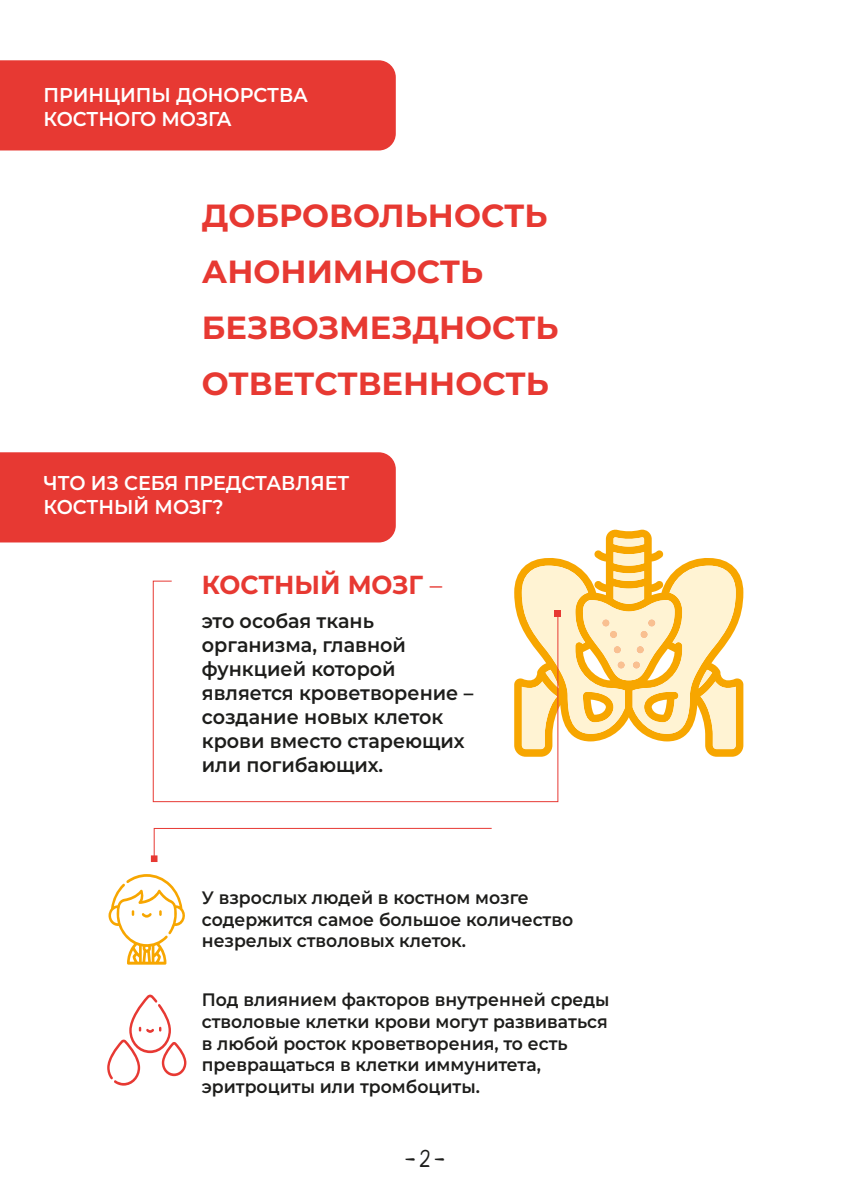
<style>
.page{position:relative;width:843px;height:1193px;background:#fff}
.page>*{position:absolute;margin:0;border:0;box-sizing:border-box;transform-origin:0 0}
.t1{font:700 32px/56px "Montserrat";color:#e73932}
.t2{font:700 26px "Montserrat";color:#e73932;scale:.96 1}
.t3{font:24px "Neucha";color:#1d1d1b}
.t4{font:600 20px/24px "Montserrat";color:#1d1d1b;scale:.96 1}
.t5{font:600 20px/24px "Montserrat";color:#fff;scale:.96 1}
.t6{font:600 18px/21.6px "Montserrat";color:#1d1d1b;scale:.96 1}
.s1{font-weight:400}
</style>
<div class="page">
<svg style="left:516px;top:529px;width:227px;height:227px"></svg>
<svg style="left:522px;top:552px;width:214px;height:197px"></svg>
<svg style="left:613px;top:537px;width:31px;height:9px"></svg>
<div style="left:0;top:452px;width:396px;height:90px;background:#e73933"></div>
<svg style="left:152px;top:580px;width:407px;height:222px"></svg>
<div style="left:554px;top:610px;width:7px;height:6px;background:#e73933"></div>
<svg style="left:151px;top:827px;width:341px;height:34px"></svg>
<svg style="left:107px;top:994px;width:79px;height:91px"></svg>
<svg style="left:108px;top:874px;width:77px;height:90px"></svg>
<div style="left:0;top:60px;width:396px;height:90px;background:#e73933"></div>
<p class="t5" style="left:43px;top:83px;width:277px">ПРИНЦИПЫ ДОНОРСТВА<br>КОСТНОГО МОЗГА</p>
<h1 class="t1" style="left:202px;top:186px;width:358px">ДОБРОВОЛЬНОСТЬ<br>АНОНИМНОСТЬ<br>БЕЗВОЗМЕЗДНОСТЬ<br>ОТВЕТСТВЕННОСТЬ</h1>
<p class="t5" style="left:43px;top:470px;width:320px">ЧТО ИЗ СЕБЯ ПРЕДСТАВЛЯЕТ<br>КОСТНЫЙ МОЗГ?</p>
<h2 class="t2" style="left:202px;top:567px;width:252px">КОСТНЫЙ МОЗГ <span class="s1">–</span></h2>
<p class="t4" style="left:202px;top:608px;width:284px">это особая ткань организма, главной функцией которой является кроветворение – создание новых клеток крови вместо стареющих или погибающих.</p>
<p class="t6" style="left:202px;top:886px;width:388px">У взрослых людей в костном мозге содержится самое большое количество незрелых стволовых клеток.</p>
<p class="t6" style="left:202px;top:988px;width:426px">Под влиянием факторов внутренней среды стволовые клетки крови могут развиваться в любой росток кроветворения, то есть превращаться в клетки иммунитета, эритроциты или тромбоциты.</p>
<h3 class="t3" style="left:405px;top:1143px;width:41px">-2-</h3>
</div>
